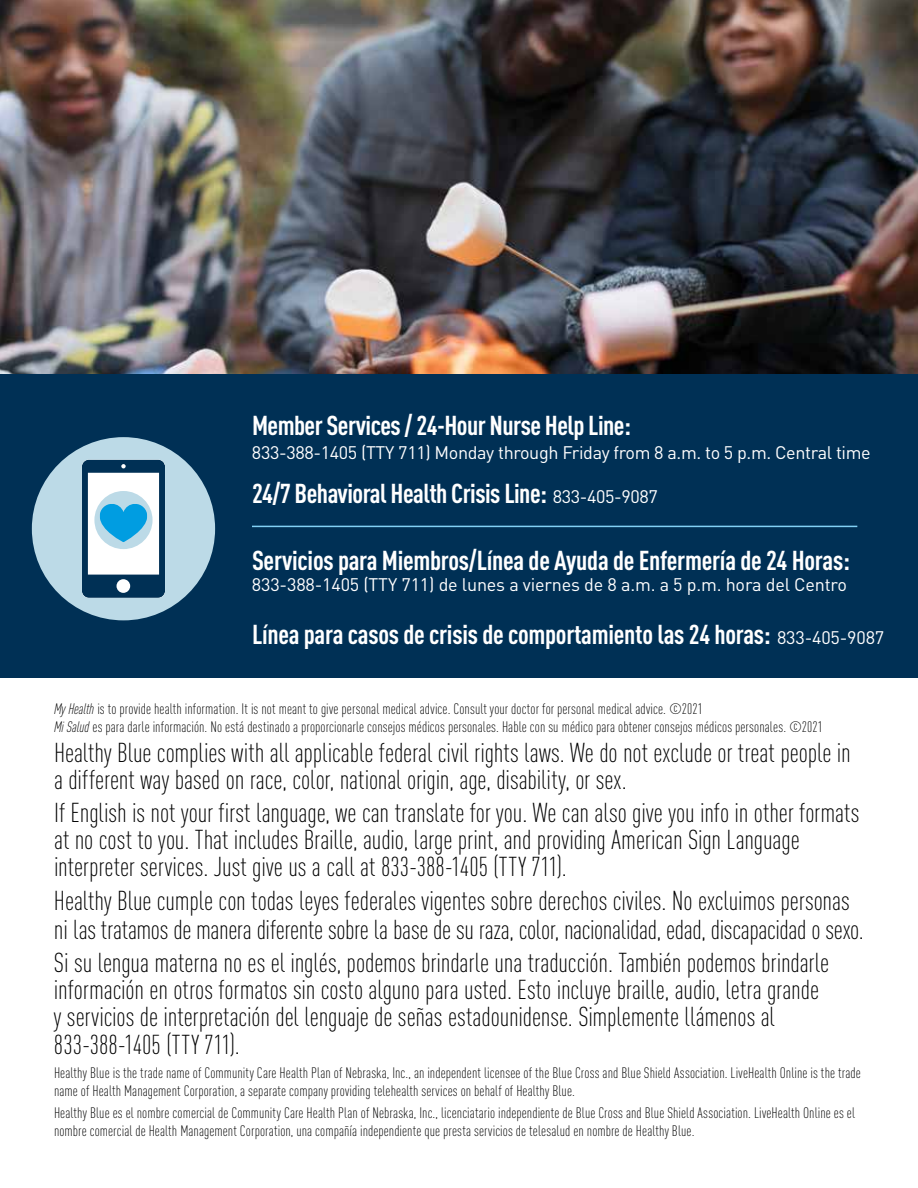
<style>
.page{position:relative;width:918px;height:1188px;background:#fff}
.page>*{position:absolute;margin:0;border:0;box-sizing:border-box;transform-origin:0 0}
.t1{font:300 condensed 27px/27px "DINOT";letter-spacing:-.005em;color:#000}
.t2{font:700 condensed 27px "DINOT";letter-spacing:-.01em;color:#fff}
.t3{font:18px "DINOT";letter-spacing:-.02em;color:#fff}
.t4{font:300 condensed 15px/18px "DINOT";letter-spacing:.005em;color:#000}
.s1{font-weight:400;font-stretch:normal;font-size:18px}
.s2{font-style:italic}
</style>
<div class="page">
<img style="left:0;top:0;width:918px;height:374px">
<div style="left:0;top:374px;width:918px;height:304px;background:#003055"></div>
<hr style="left:252px;top:526px;width:605px;height:1px;background:#82d1f5">
<div style="left:32px;top:437px;width:183px;height:183px;background:#bcdae7;border-radius:50%"></div>
<svg style="left:82px;top:460px;width:83px;height:138px;background:#81a7bd"></svg>
<p class="t2" style="left:252px;top:409px;width:380px">Member Services / 24-Hour Nurse Help Line:</p>
<p class="t3" style="left:252px;top:441px;width:620px">833-388-1405 (TTY 711) Monday through Friday from 8 a.m. to 5 p.m. Central time</p>
<p class="t2" style="left:252px;top:477px;width:408px">24/7 Behavioral Health Crisis Line: <span class="s1">833-405-9087</span></p>
<p class="t2" style="left:252px;top:544px;width:599px">Servicios para Miembros/Línea de Ayuda de Enfermería de 24 Horas:</p>
<p class="t3" style="left:252px;top:573px;width:597px">833-388-1405 (TTY 711) de lunes a viernes de 8 a.m. a 5 p.m. hora del Centro</p>
<p class="t2" style="left:252px;top:618px;width:634px">Línea para casos de crisis de comportamiento las 24 horas: <span class="s1">833-405-9087</span></p>
<p class="t4" style="left:54px;top:700px;width:651px"><span class="s2">My Health</span> is to provide health information. It is not meant to give personal medical advice. Consult your doctor for personal medical advice. ©2021</p>
<p class="t4" style="left:54px;top:718px;width:771px"><span class="s2">Mi Salud</span> es para darle información. No está destinado a proporcionarle consejos médicos personales. Hable con su médico para obtener consejos médicos personales. ©2021</p>
<p class="t1" style="left:54px;top:739px;width:798px">Healthy Blue complies with all applicable federal civil rights laws. We do not exclude or treat people in a different way based on race, color, national origin, age, disability, or sex.</p>
<p class="t1" style="left:54px;top:799px;width:807px">If English is not your first language, we can translate for you. We can also give you info in other formats at no cost to you. That includes Braille, audio, large print, and providing American Sign Language interpreter services. Just give us a call at 833-388-1405 (TTY 711).</p>
<p class="t1" style="left:54px;top:887px;width:811px;line-height:28.5px">Healthy Blue cumple con todas leyes federales vigentes sobre derechos civiles. No excluimos personas ni las tratamos de manera diferente sobre la base de su raza, color, nacionalidad, edad, discapacidad o sexo.</p>
<p class="t1" style="left:54px;top:949px;width:777px;line-height:27.5px">Si su lengua materna no es el inglés, podemos brindarle una traducción. También podemos brindarle información en otros formatos sin costo alguno para usted. Esto incluye braille, audio, letra grande y servicios de interpretación del lenguaje de señas estadounidense. Simplemente llámenos al 833-388-1405 (TTY 711).</p>
<p class="t4" style="left:54px;top:1064px;width:808px">Healthy Blue is the trade name of Community Care Health Plan of Nebraska, Inc., an independent licensee of the Blue Cross and Blue Shield Association. LiveHealth Online is the trade name of Health Management Corporation, a separate company providing telehealth services on behalf of Healthy Blue.</p>
<p class="t4" style="left:54px;top:1103px;width:803px">Healthy Blue es el nombre comercial de Community Care Health Plan of Nebraska, Inc., licenciatario independiente de Blue Cross and Blue Shield Association. LiveHealth Online es el nombre comercial de Health Management Corporation, una compañía independiente que presta servicios de telesalud en nombre de Healthy Blue.</p>
</div>
